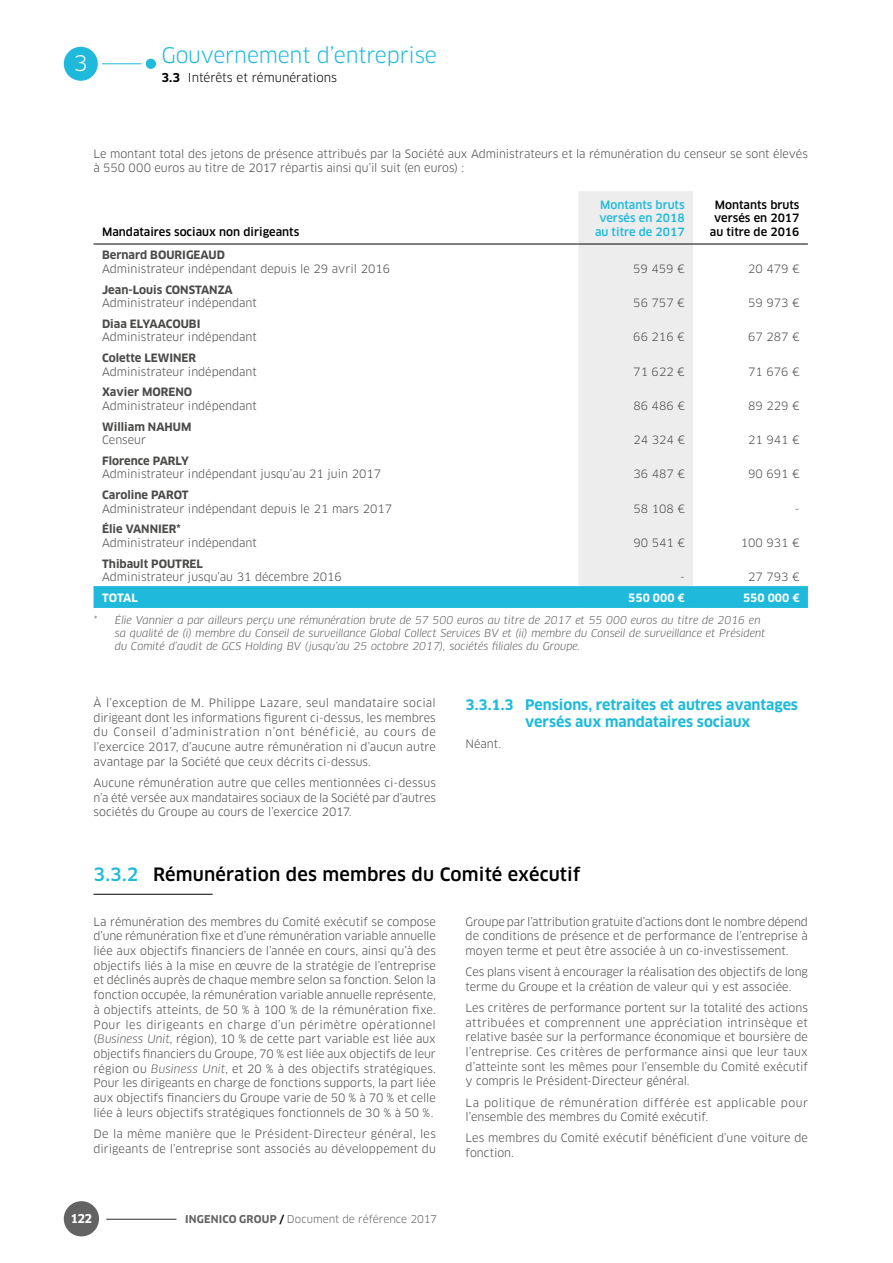
<style>
.page{position:relative;width:893px;height:1263px;background:#fff}
.page>*{position:absolute;margin:0;border:0;box-sizing:border-box;transform-origin:0 0}
.t1{font:21px "Clan Pro";letter-spacing:-.01em;color:#1fbadb}
.t2{font:21px "Clan Pro";color:#fff}
.t3{font:500 18px "Clan Pro";letter-spacing:.01em;color:#000}
.t4{font:700 14.25px/17.5px "Clan Pro";color:#1fbadb}
.t5{font:12px "Clan Pro";color:#000}
.t6{font:700 12px "Clan Pro";color:#fff}
.t7{font:11.25px/14.7px "Clan Pro";color:#4a4a49;text-align:justify}
.t8{font:700 11.25px "Clan Pro";color:#4a4a49}
.t9{font:11.25px/14.7px "Clan Pro";letter-spacing:.025em;color:#4a4a49}
.t10{font:500 11.25px/13.5px "Clan Pro";color:#000;text-align:center}
.t11{font:500 11.25px/13.5px "Clan Pro";color:#1fbadb;text-align:center}
.t12{font:700 11.25px "Clan Pro";color:#fff}
.t13{font:italic 10.5px/12.8px "Clan Pro";color:#4a4a49}
.t14{font:10.5px "Clan Pro";color:#646363}
.s1{font-weight:700}
.s2{color:#1fbadb}
.s3{font-style:italic}
.s4{font-weight:700;color:#000}
</style>
<div class="page">
<hr style="left:102px;top:64px;width:39px;height:1px;background:#1fbadb">
<div style="left:64px;top:47px;width:34px;height:34px;background:#1fbadb;border-radius:50%"></div>
<div style="left:146px;top:59px;width:10px;height:10px;background:#1fbadb;border-radius:50%"></div>
<div style="left:578px;top:191px;width:115px;height:53px;background:#ededed"></div>
<div style="left:579px;top:245px;width:114px;height:341px;background:#ededed"></div>
<div style="left:94px;top:587px;width:714px;height:20px;background:#1fbadb"></div>
<hr style="left:94px;top:586px;width:484px;height:1px;background:#1fbadb">
<hr style="left:94px;top:244px;width:484px;height:1px;background:#000">
<hr style="left:578px;top:244px;width:115px;height:1px;background:#000">
<hr style="left:578px;top:586px;width:115px;height:1px;background:#1fbadb">
<hr style="left:693px;top:586px;width:115px;height:1px;background:#1fbadb">
<hr style="left:94px;top:607px;width:484px;height:1px;background:#1fbadb">
<hr style="left:578px;top:607px;width:115px;height:1px;background:#1fbadb">
<hr style="left:693px;top:607px;width:115px;height:1px;background:#1fbadb">
<hr style="left:693px;top:244px;width:115px;height:1px;background:#000">
<hr style="left:94px;top:894px;width:119px;height:1px;background:#000">
<hr style="left:106px;top:1218px;width:70px;height:2px;background:#646363">
<div style="left:64px;top:1201px;width:35px;height:35px;background:#646363;border-radius:50%"></div>
<h1 class="t2" style="left:74px;top:51px;width:15px">3</h1>
<h1 class="t1" style="left:162px;top:43px;width:277px">Gouvernement d’entreprise</h1>
<p class="t5" style="left:162px;top:70px;width:177px"><span class="s1">3.3</span> Intérêts et rémunérations</p>
<p class="t7" style="left:94px;top:146px;width:716px">Le montant total des jetons de présence attribués par la Société aux Administrateurs et la rémunération du censeur se sont élevés à 550 000 euros au titre de 2017 répartis ainsi qu’il suit (en euros) :</p>
<p class="t10" style="left:102px;top:225px;width:199px">Mandataires sociaux non dirigeants</p>
<p class="t11" style="left:595px;top:198px;width:91px">Montants bruts versés en 2018 au titre de 2017</p>
<p class="t10" style="left:710px;top:198px;width:91px">Montants bruts versés en 2017 au titre de 2016</p>
<p class="t8" style="left:102px;top:249px;width:124px">Bernard BOURIGEAUD</p>
<p class="t7" style="left:102px;top:261px;width:290px">Administrateur indépendant depuis le 29 avril 2016</p>
<p class="t7" style="left:633px;top:261px;width:53px">59 459 €</p>
<p class="t7" style="left:748px;top:261px;width:53px">20 479 €</p>
<p class="t8" style="left:102px;top:283px;width:132px">Jean-Louis CONSTANZA</p>
<p class="t7" style="left:102px;top:295px;width:156px">Administrateur indépendant</p>
<p class="t7" style="left:633px;top:295px;width:53px">56 757 €</p>
<p class="t7" style="left:748px;top:295px;width:53px">59 973 €</p>
<p class="t8" style="left:102px;top:317px;width:100px">Diaa ELYAACOUBI</p>
<p class="t7" style="left:102px;top:330px;width:156px">Administrateur indépendant</p>
<p class="t7" style="left:633px;top:330px;width:53px">66 216 €</p>
<p class="t7" style="left:748px;top:330px;width:53px">67 287 €</p>
<p class="t8" style="left:102px;top:351px;width:96px">Colette LEWINER</p>
<p class="t7" style="left:102px;top:364px;width:156px">Administrateur indépendant</p>
<p class="t7" style="left:633px;top:364px;width:53px">71 622 €</p>
<p class="t7" style="left:748px;top:364px;width:53px">71 676 €</p>
<p class="t8" style="left:102px;top:386px;width:92px">Xavier MORENO</p>
<p class="t7" style="left:102px;top:398px;width:156px">Administrateur indépendant</p>
<p class="t7" style="left:633px;top:398px;width:53px">86 486 €</p>
<p class="t7" style="left:748px;top:398px;width:53px">89 229 €</p>
<p class="t8" style="left:102px;top:420px;width:91px">William NAHUM</p>
<p class="t7" style="left:102px;top:433px;width:45px">Censeur</p>
<p class="t7" style="left:633px;top:433px;width:53px">24 324 €</p>
<p class="t7" style="left:748px;top:433px;width:53px">21 941 €</p>
<p class="t8" style="left:102px;top:454px;width:88px">Florence PARLY</p>
<p class="t7" style="left:102px;top:467px;width:281px">Administrateur indépendant jusqu’au 21 juin 2017</p>
<p class="t7" style="left:633px;top:467px;width:53px">36 487 €</p>
<p class="t7" style="left:748px;top:467px;width:53px">90 691 €</p>
<p class="t8" style="left:102px;top:488px;width:88px">Caroline PAROT</p>
<p class="t7" style="left:102px;top:501px;width:291px">Administrateur indépendant depuis le 21 mars 2017</p>
<p class="t7" style="left:633px;top:501px;width:53px">58 108 €</p>
<p class="t7" style="left:795px;top:501px;width:6px">-</p>
<p class="t8" style="left:102px;top:523px;width:80px">Élie VANNIER*</p>
<p class="t7" style="left:102px;top:535px;width:156px">Administrateur indépendant</p>
<p class="t7" style="left:633px;top:535px;width:53px">90 541 €</p>
<p class="t7" style="left:741px;top:535px;width:60px">100 931 €</p>
<p class="t8" style="left:102px;top:557px;width:102px">Thibault POUTREL</p>
<p class="t7" style="left:102px;top:570px;width:241px">Administrateur jusqu’au 31 décembre 2016</p>
<p class="t7" style="left:680px;top:570px;width:6px">-</p>
<p class="t7" style="left:748px;top:570px;width:53px">27 793 €</p>
<p class="t12" style="left:102px;top:591px;width:37px">TOTAL</p>
<p class="t12" style="left:628px;top:591px;width:58px">550 000 €</p>
<p class="t12" style="left:743px;top:591px;width:58px">550 000 €</p>
<p class="t13" style="left:115px;top:614px;width:652px;text-indent:-21px">* Élie Vannier a par ailleurs perçu une rémunération brute de 57 500 euros au titre de 2017 et 55 000 euros au titre de 2016 en sa qualité de (i) membre du Conseil de surveillance Global Collect Services BV et (ii) membre du Conseil de surveillance et Président du Comité d’audit de GCS Holding BV (jusqu’au 25 octobre 2017), sociétés filiales du Groupe.</p>
<p class="t7" style="left:94px;top:695px;width:344px">À l’exception de M. Philippe Lazare, seul mandataire social dirigeant dont les informations figurent ci-dessus, les membres du Conseil d’administration n’ont bénéficié, au cours de l’exercice 2017, d’aucune autre rémunération ni d’aucun autre avantage par la Société que ceux décrits ci-dessus.</p>
<p class="t7" style="left:94px;top:775px;width:344px">Aucune rémunération autre que celles mentionnées ci-dessus n’a été versée aux mandataires sociaux de la Société par d’autres sociétés du Groupe au cours de l’exercice 2017.</p>
<p class="t4" style="left:525px;top:696px;width:274px;text-indent:-60px">3.3.1.3 Pensions, retraites et autres avantages versés aux mandataires sociaux</p>
<p class="t7" style="left:466px;top:737px;width:37px">Néant.</p>
<h2 class="t3" style="left:94px;top:864px;width:488px"><span class="s2">3.3.2</span> Rémunération des membres du Comité exécutif</h2>
<p class="t7" style="left:94px;top:914px;width:344px">La rémunération des membres du Comité exécutif se compose d’une rémunération fixe et d’une rémunération variable annuelle liée aux objectifs financiers de l’année en cours, ainsi qu’à des objectifs liés à la mise en œuvre de la stratégie de l’entreprise et déclinés auprès de chaque membre selon sa fonction. Selon la fonction occupée, la rémunération variable annuelle représente, à objectifs atteints, de 50 % à 100 % de la rémunération fixe.<br>Pour les dirigeants en charge d’un périmètre opérationnel (<span class="s3">Business Unit</span>, région), 10 % de cette part variable est liée aux objectifs financiers du Groupe, 70 % est liée aux objectifs de leur région ou <span class="s3">Business Unit</span>, et 20 % à des objectifs stratégiques.<br>Pour les dirigeants en charge de fonctions supports, la part liée aux objectifs financiers du Groupe varie de 50 % à 70 % et celle liée à leurs objectifs stratégiques fonctionnels de 30 % à 50 %.</p>
<p class="t7" style="left:94px;top:1126px;width:344px">De la même manière que le Président-Directeur général, les dirigeants de l’entreprise sont associés au développement du</p>
<p class="t7" style="left:466px;top:914px;width:344px">Groupe par l’attribution gratuite d’actions dont le nombre dépend de conditions de présence et de performance de l’entreprise à moyen terme et peut être associée à un co-investissement.</p>
<p class="t7" style="left:466px;top:965px;width:344px">Ces plans visent à encourager la réalisation des objectifs de long terme du Groupe et la création de valeur qui y est associée.</p>
<p class="t7" style="left:466px;top:1000px;width:344px">Les critères de performance portent sur la totalité des actions attribuées et comprennent une appréciation intrinsèque et relative basée sur la performance économique et boursière de l’entreprise. Ces critères de performance ainsi que leur taux d’atteinte sont les mêmes pour l’ensemble du Comité exécutif y compris le Président-Directeur général.</p>
<p class="t9" style="left:466px;top:1095px;width:344px">La politique de rémunération différée est applicable pour l’ensemble des membres du Comité exécutif.</p>
<p class="t7" style="left:466px;top:1131px;width:344px">Les membres du Comité exécutif bénéficient d’une voiture de fonction.</p>
<p class="t6" style="left:71px;top:1212px;width:23px">122</p>
<p class="t14" style="left:185px;top:1213px;width:253px"><span class="s1">INGENICO GROUP</span> <span class="s4">/</span> Document de référence 2017</p>
</div>
